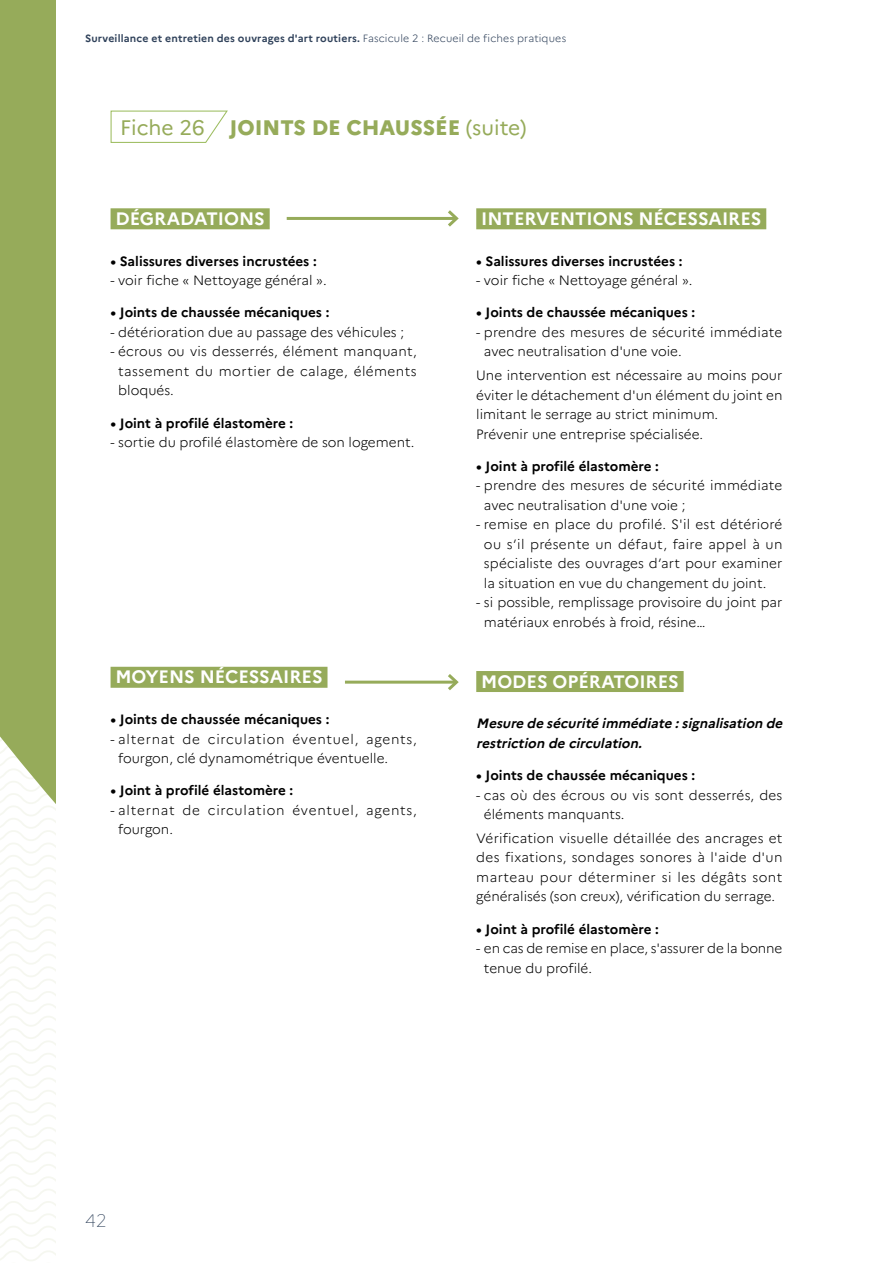
<style>
.page{position:relative;width:893px;height:1263px;background:#fff}
.page>*{position:absolute;margin:0;border:0;box-sizing:border-box;transform-origin:0 0}
.t1{font:800 21px "Marianne";color:#96ab5a}
.t2{font:700 18px "Marianne";color:#fff}
.t3{font:100 18px "Marianne";color:#2f415a}
.t4{font:300 13.5px/19.5px "Marianne";color:#000}
.t5{font:700 13.5px "Marianne";color:#000}
.t6{font:italic 700 13.5px/19.5px "Marianne";color:#000}
.t7{font:300 13.5px/19.5px "Marianne";letter-spacing:.055em;color:#000}
.t8{font:700 10.5px "Marianne";letter-spacing:.02em;color:#2f415a}
.s1{font-weight:300}
.s2{font-weight:400}
</style>
<div class="page">
<svg style="left:0;top:0;width:55px;height:1261px"></svg>
<div style="left:111px;top:667px;width:216px;height:21px;background:#96ab5a"></div>
<div style="left:476px;top:671px;width:208px;height:21px;background:#96ab5a"></div>
<svg style="left:110px;top:110px;width:118px;height:33px"></svg>
<hr style="left:345px;top:681px;width:111px;height:3px;background:#96ab5a">
<svg style="left:445px;top:674px;width:14px;height:17px"></svg>
<div style="left:111px;top:208px;width:159px;height:21px;background:#96ab5a"></div>
<div style="left:476px;top:208px;width:290px;height:21px;background:#96ab5a"></div>
<hr style="left:287px;top:217px;width:169px;height:3px;background:#96ab5a">
<svg style="left:448px;top:210px;width:11px;height:17px"></svg>
<p class="t8" style="left:85px;top:32px;width:483px">Surveillance et entretien des ouvrages d'art routiers. <span class="s1">Fascicule 2 : Recueil de fiches pratiques</span></p>
<h1 class="t1" style="left:120px;top:115px;width:408px"><span class="s2">Fiche 26</span> JOINTS DE CHAUSSÉE <span class="s2">(suite)</span></h1>
<h2 class="t2" style="left:115px;top:207px;width:151px">DÉGRADATIONS</h2>
<p class="t5" style="left:111px;top:253px;width:208px">• Salissures diverses incrustées :</p>
<p class="t4" style="left:111px;top:270px;width:218px">- voir fiche « Nettoyage général ».</p>
<p class="t5" style="left:111px;top:304px;width:220px">• Joints de chaussée mécaniques :</p>
<p class="t4" style="left:111px;top:322px;width:295px">- détérioration due au passage des véhicules ;</p>
<p class="t4" style="left:118px;top:342px;width:300px;text-align:justify;text-indent:-8px">- écrous ou vis desserrés, élément manquant, tassement du mortier de calage, éléments bloqués.</p>
<p class="t5" style="left:111px;top:414px;width:184px">• Joint à profilé élastomère :</p>
<p class="t4" style="left:111px;top:432px;width:305px">- sortie du profilé élastomère de son logement.</p>
<h2 class="t2" style="left:115px;top:666px;width:209px">MOYENS NÉCESSAIRES</h2>
<p class="t5" style="left:111px;top:711px;width:220px">• Joints de chaussée mécaniques :</p>
<p class="t4" style="left:118px;top:729px;width:300px;text-indent:-8px">- alternat de circulation éventuel, agents, fourgon, clé dynamométrique éventuelle.</p>
<p class="t5" style="left:111px;top:782px;width:184px">• Joint à profilé élastomère :</p>
<p class="t7" style="left:118px;top:800px;width:300px;text-indent:-8px">- alternat de circulation éventuel, agents, fourgon.</p>
<h2 class="t2" style="left:481px;top:207px;width:282px">INTERVENTIONS NÉCESSAIRES</h2>
<p class="t5" style="left:476px;top:253px;width:208px">• Salissures diverses incrustées :</p>
<p class="t4" style="left:476px;top:270px;width:218px">- voir fiche « Nettoyage général ».</p>
<p class="t5" style="left:476px;top:304px;width:220px">• Joints de chaussée mécaniques :</p>
<p class="t4" style="left:484px;top:322px;width:300px;text-indent:-8px">- prendre des mesures de sécurité immédiate avec neutralisation d'une voie.</p>
<p class="t4" style="left:476px;top:365px;width:308px">Une intervention est nécessaire au moins pour éviter le détachement d'un élément du joint en limitant le serrage au strict minimum.<br>Prévenir une entreprise spécialisée.</p>
<p class="t5" style="left:476px;top:458px;width:184px">• Joint à profilé élastomère :</p>
<p class="t4" style="left:484px;top:476px;width:300px;text-indent:-8px">- prendre des mesures de sécurité immédiate avec neutralisation d'une voie ;</p>
<p class="t4" style="left:484px;top:515px;width:300px;text-align:justify;text-indent:-8px">- remise en place du profilé. S'il est détérioré ou s’il présente un défaut, faire appel à un spécialiste des ouvrages d’art pour examiner la situation en vue du changement du joint.</p>
<p class="t4" style="left:484px;top:593px;width:300px;text-indent:-8px">- si possible, remplissage provisoire du joint par matériaux enrobés à froid, résine…</p>
<h2 class="t2" style="left:481px;top:670px;width:199px">MODES OPÉRATOIRES</h2>
<p class="t6" style="left:476px;top:714px;width:311px">Mesure de sécurité immédiate :signalisation de restriction de circulation.</p>
<p class="t5" style="left:476px;top:767px;width:220px">• Joints de chaussée mécaniques :</p>
<p class="t4" style="left:484px;top:785px;width:300px;text-indent:-8px">- cas où des écrous ou vis sont desserrés, des éléments manquants.</p>
<p class="t4" style="left:476px;top:828px;width:308px;text-align:justify">Vérification visuelle détaillée des ancrages et des fixations, sondages sonores à l'aide d'un marteau pour déterminer si les dégâts sont généralisés (son creux), vérification du serrage.</p>
<p class="t5" style="left:476px;top:920px;width:184px">• Joint à profilé élastomère :</p>
<p class="t4" style="left:484px;top:938px;width:300px;text-indent:-8px">- en cas de remise en place, s'assurer de la bonne tenue du profilé.</p>
<h2 class="t3" style="left:85px;top:1210px;width:23px">42</h2>
</div>
